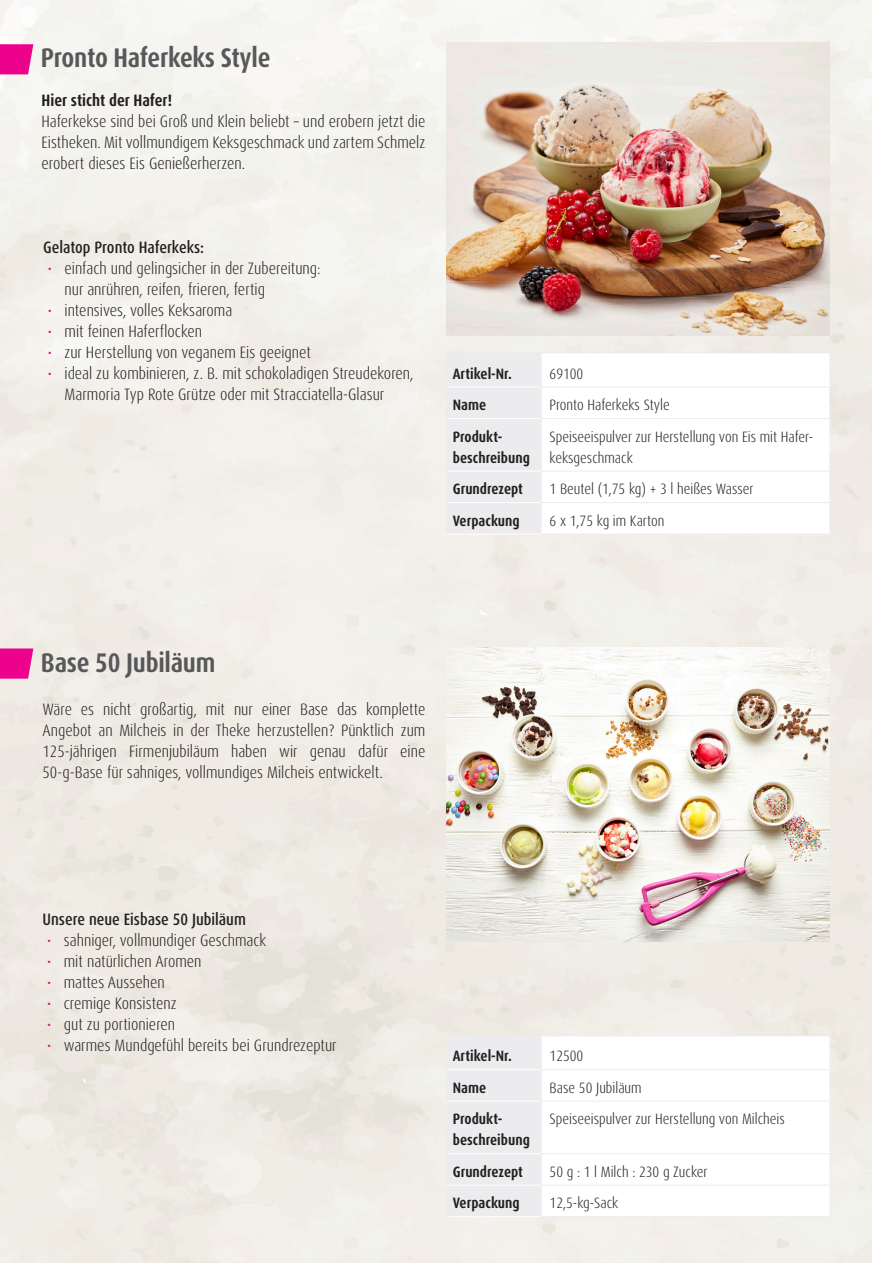
<style>
.page{position:relative;width:872px;height:1263px;background:#fff}
.page>*{position:absolute;margin:0;border:0;box-sizing:border-box;transform-origin:0 0}
.t1{font:700 condensed 27px "Dax Pro";letter-spacing:-.01em;color:#57585a}
.t2{font:300 condensed 16.5px/21px "Dax Pro";color:#231f20;text-align:justify}
.t3{font:500 condensed 16.5px "Dax Pro";color:#231f20}
.t4{font:700 condensed 16.5px "Dax Pro";color:#231f20}
.t5{font:300 condensed 15px/21px "Dax Pro";color:#231f20}
.t6{font:700 condensed 15px/21px "Dax Pro";color:#231f20}
.s1{color:#ed028c}
</style>
<div class="page">
<div style="left:447px;top:353px;width:94px;height:181px;background:#ececee"></div>
<hr style="left:446px;top:353px;width:1px;height:34px;background:#ececee">
<hr style="left:541px;top:353px;width:1px;height:34px;background:#ececee">
<hr style="left:446px;top:387px;width:1px;height:32px;background:#ececee">
<hr style="left:541px;top:387px;width:1px;height:32px;background:#ececee">
<hr style="left:446px;top:419px;width:1px;height:52px;background:#ececee">
<hr style="left:541px;top:419px;width:1px;height:52px;background:#ececee">
<hr style="left:446px;top:471px;width:1px;height:32px;background:#ececee">
<hr style="left:541px;top:471px;width:1px;height:32px;background:#ececee">
<hr style="left:446px;top:503px;width:1px;height:31px;background:#ececee">
<hr style="left:541px;top:503px;width:1px;height:31px;background:#ececee">
<hr style="left:446px;top:352px;width:95px;height:1px;background:#ececee">
<hr style="left:541px;top:352px;width:288px;height:1px;background:#ececee">
<hr style="left:541px;top:387px;width:288px;height:1px;background:#ececee">
<hr style="left:541px;top:418px;width:288px;height:1px;background:#ececee">
<hr style="left:541px;top:471px;width:288px;height:1px;background:#ececee">
<hr style="left:541px;top:502px;width:288px;height:1px;background:#ececee">
<hr style="left:541px;top:534px;width:288px;height:1px;background:#ececee">
<hr style="left:447px;top:387px;width:94px;height:1px;background:#fff">
<hr style="left:447px;top:418px;width:94px;height:1px;background:#fff">
<hr style="left:447px;top:471px;width:94px;height:1px;background:#fff">
<hr style="left:447px;top:502px;width:94px;height:1px;background:#fff">
<div style="left:447px;top:1036px;width:94px;height:180px;background:#ececee"></div>
<hr style="left:446px;top:1036px;width:1px;height:34px;background:#ececee">
<hr style="left:541px;top:1036px;width:1px;height:34px;background:#ececee">
<hr style="left:446px;top:1070px;width:1px;height:31px;background:#ececee">
<hr style="left:541px;top:1070px;width:1px;height:31px;background:#ececee">
<hr style="left:446px;top:1101px;width:1px;height:53px;background:#ececee">
<hr style="left:541px;top:1101px;width:1px;height:53px;background:#ececee">
<hr style="left:446px;top:1154px;width:1px;height:31px;background:#ececee">
<hr style="left:541px;top:1154px;width:1px;height:31px;background:#ececee">
<hr style="left:446px;top:1185px;width:1px;height:31px;background:#ececee">
<hr style="left:541px;top:1185px;width:1px;height:31px;background:#ececee">
<hr style="left:446px;top:1035px;width:95px;height:1px;background:#ececee">
<hr style="left:541px;top:1035px;width:288px;height:1px;background:#ececee">
<hr style="left:541px;top:1069px;width:288px;height:1px;background:#ececee">
<hr style="left:541px;top:1101px;width:288px;height:1px;background:#ececee">
<hr style="left:541px;top:1153px;width:288px;height:1px;background:#ececee">
<hr style="left:541px;top:1185px;width:288px;height:1px;background:#ececee">
<hr style="left:541px;top:1216px;width:288px;height:1px;background:#ececee">
<hr style="left:447px;top:1069px;width:94px;height:1px;background:#fff">
<hr style="left:447px;top:1101px;width:94px;height:1px;background:#fff">
<hr style="left:447px;top:1153px;width:94px;height:1px;background:#fff">
<hr style="left:447px;top:1185px;width:94px;height:1px;background:#fff">
<img style="left:446px;top:43px;width:383px;height:293px">
<img style="left:446px;top:648px;width:383px;height:293px">
<svg style="left:0;top:44px;width:33px;height:30px"></svg>
<svg style="left:0;top:648px;width:33px;height:31px"></svg>
<h1 class="t1" style="left:41px;top:40px;width:231px">Pronto Haferkeks Style</h1>
<p class="t4" style="left:41px;top:89px;width:132px">Hier sticht der Hafer!</p>
<p class="t2" style="left:41px;top:110px;width:385px">Haferkekse sind bei Groß und Klein beliebt – und erobern jetzt die Eistheken. Mit vollmundigem Keksgeschmack und zartem Schmelz erobert dieses Eis Genießerherzen.</p>
<p class="t3" style="left:43px;top:236px;width:162px">Gelatop Pronto Haferkeks:</p>
<p class="t2" style="left:65px;top:257px;width:257px;text-indent:-17px"><span class="s1">•</span> einfach und gelingsicher in der Zubereitung: nur anrühren, reifen, frieren, fertig</p>
<p class="t2" style="left:47px;top:299px;width:186px"><span class="s1">•</span> intensives, volles Keksaroma</p>
<p class="t2" style="left:47px;top:320px;width:156px"><span class="s1">•</span> mit feinen Haferflocken</p>
<p class="t2" style="left:47px;top:341px;width:265px"><span class="s1">•</span> zur Herstellung von veganem Eis geeignet</p>
<p class="t2" style="left:65px;top:362px;width:350px;text-indent:-17px"><span class="s1">•</span> ideal zu kombinieren, z. B. mit schokoladigen Streudekoren,<br>Marmoria Typ Rote Grütze oder mit Stracciatella-Glasur</p>
<p class="t6" style="left:453px;top:363px;width:60px">Artikel-Nr.</p>
<p class="t5" style="left:549px;top:363px;width:35px">69100</p>
<p class="t6" style="left:453px;top:394px;width:35px">Name</p>
<p class="t5" style="left:549px;top:394px;width:122px">Pronto Haferkeks Style</p>
<p class="t6" style="left:453px;top:426px;width:79px">Produkt&shy;beschreibung</p>
<p class="t5" style="left:549px;top:426px;width:265px">Speiseeispulver zur Herstellung von Eis mit Hafer&shy;keksgeschmack</p>
<p class="t6" style="left:453px;top:478px;width:72px">Grundrezept</p>
<p class="t5" style="left:549px;top:478px;width:205px">1 Beutel (1,75 kg) + 3 l heißes Wasser</p>
<p class="t6" style="left:453px;top:510px;width:68px">Verpackung</p>
<p class="t5" style="left:549px;top:510px;width:116px">6 x 1,75 kg im Karton</p>
<h1 class="t1" style="left:41px;top:646px;width:176px">Base 50 Jubiläum</h1>
<p class="t2" style="left:43px;top:698px;width:384px">Wäre es nicht großartig, mit nur einer Base das komplette Angebot an Milcheis in der Theke herzustellen? Pünktlich zum 125-jährigen Firmenjubiläum haben wir genau dafür eine 50-g-Base für sahniges, vollmundiges Milcheis entwickelt.</p>
<p class="t3" style="left:43px;top:908px;width:205px">Unsere neue Eisbase 50 Jubiläum</p>
<p class="t2" style="left:47px;top:929px;width:221px"><span class="s1">•</span> sahniger, vollmundiger Geschmack</p>
<p class="t2" style="left:47px;top:950px;width:156px"><span class="s1">•</span> mit natürlichen Aromen</p>
<p class="t2" style="left:47px;top:971px;width:119px"><span class="s1">•</span> mattes Aussehen</p>
<p class="t2" style="left:47px;top:992px;width:131px"><span class="s1">•</span> cremige Konsistenz</p>
<p class="t2" style="left:47px;top:1013px;width:130px"><span class="s1">•</span> gut zu portionieren</p>
<p class="t2" style="left:47px;top:1034px;width:291px"><span class="s1">•</span> warmes Mundgefühl bereits bei Grundrezeptur</p>
<p class="t6" style="left:453px;top:1045px;width:60px">Artikel-Nr.</p>
<p class="t5" style="left:549px;top:1045px;width:35px">12500</p>
<p class="t6" style="left:453px;top:1077px;width:35px">Name</p>
<p class="t5" style="left:549px;top:1077px;width:94px">Base 50 Jubiläum</p>
<p class="t6" style="left:453px;top:1108px;width:79px">Produkt&shy;beschreibung</p>
<p class="t5" style="left:549px;top:1108px;width:237px">Speiseeispulver zur Herstellung von Milcheis</p>
<p class="t6" style="left:453px;top:1161px;width:72px">Grundrezept</p>
<p class="t5" style="left:549px;top:1161px;width:160px">50 g : 1 l Milch : 230 g Zucker</p>
<p class="t6" style="left:453px;top:1192px;width:68px">Verpackung</p>
<p class="t5" style="left:549px;top:1192px;width:70px">12,5-kg-Sack</p>
</div>
